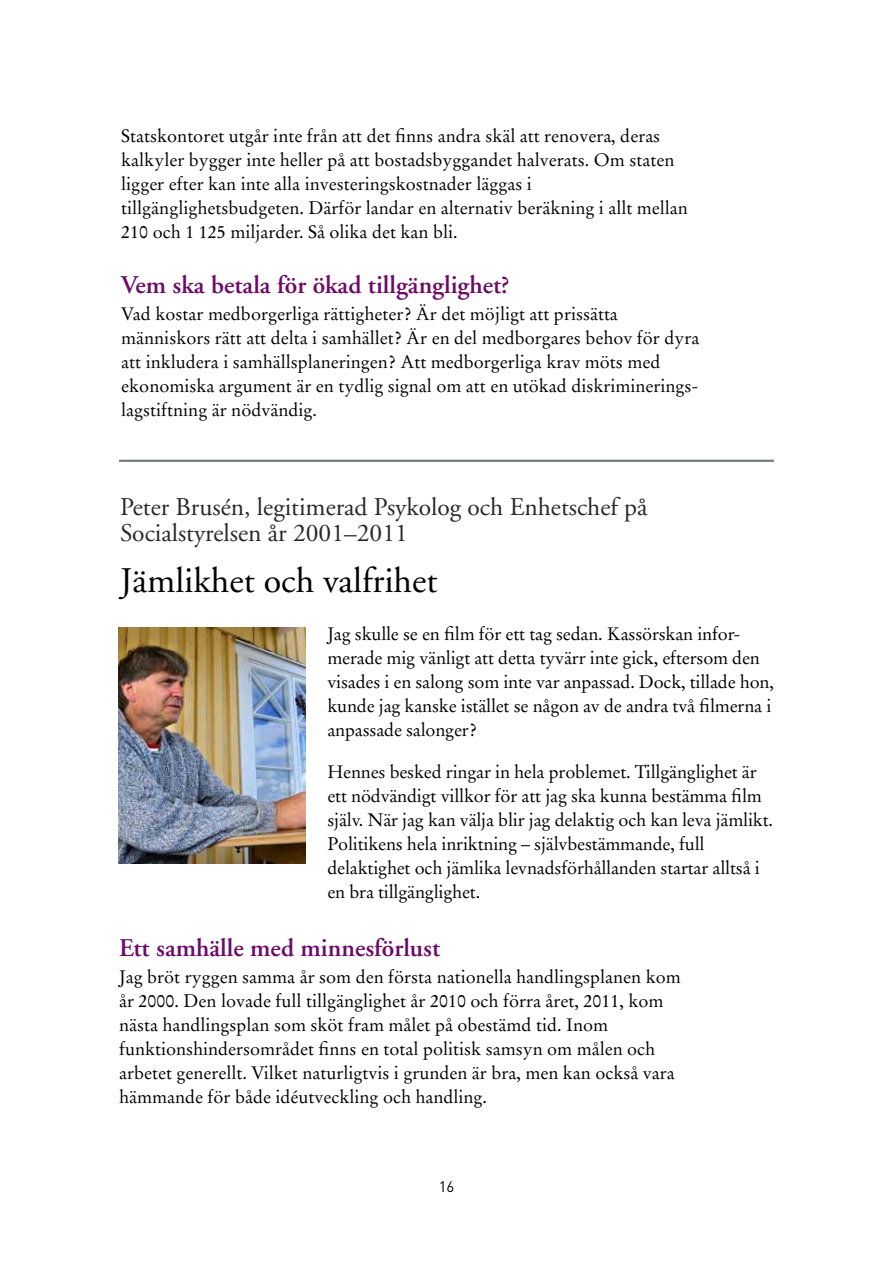
<style>
.page{position:relative;width:893px;height:1263px;background:#fff}
.page>*{position:absolute;margin:0;border:0;box-sizing:border-box;transform-origin:0 0}
.t1{font:36px "Adobe Garamond";color:#000}
.t2{font:25.5px/25.5px "Adobe Garamond";color:#292829}
.t3{font:600 25.5px "Adobe Garamond";color:#6d0b68}
.t4{font:18px/24px "Stempel Garamond";color:#000}
.t5{font:15px "DIN Pro";color:#000}
</style>
<div class="page">
<hr style="left:119px;top:460px;width:655px;height:1px;background:#58595b">
<hr style="left:119px;top:461px;width:655px;height:1px;background:#58595b">
<img style="left:118px;top:627px;width:187px;height:236px">
<p class="t4" style="left:121px;top:123px;width:568px">Statskontoret utgår inte från att det finns andra skäl att renovera, deras kalkyler bygger inte heller på att bostadsbyggandet halverats. Om staten ligger efter kan inte alla investeringskostnader läggas i tillgänglighetsbudgeten. Därför landar en alternativ beräkning i allt mellan 210 och 1 125 miljarder. Så olika det kan bli.</p>
<h2 class="t3" style="left:121px;top:271px;width:390px">Vem ska betala för ökad tillgänglighet?</h2>
<p class="t4" style="left:121px;top:302px;width:579px">Vad kostar medborgerliga rättigheter? Är det möjligt att prissätta människors rätt att delta i samhället? Är en del medborgares behov för dyra att inkludera i samhällsplaneringen? Att medborgerliga krav möts med ekonomiska argument är en tydlig signal om att en utökad diskriminerings&shy;lagstiftning är nödvändig.</p>
<p class="t2" style="left:120px;top:495px;width:529px">Peter Brusén, legitimerad Psykolog och Enhetschef på<br>Socialstyrelsen år 2001–2011</p>
<h1 class="t1" style="left:120px;top:561px;width:319px">Jämlikhet och valfrihet</h1>
<p class="t4" style="left:327px;top:622px;width:448px">Jag skulle se en film för ett tag sedan. Kassörskan infor&shy;merade mig vänligt att detta tyvärr inte gick, eftersom den visades i en salong som inte var anpassad. Dock, tillade hon, kunde jag kanske istället se någon av de andra två filmerna i anpassade salonger?</p>
<p class="t4" style="left:327px;top:760px;width:447px">Hennes besked ringar in hela problemet. Tillgänglighet är ett nödvändigt villkor för att jag ska kunna bestämma film själv. När jag kan välja blir jag delaktig och kan leva jämlikt.<br>Politikens hela inriktning – självbestämmande, full delaktighet och jämlika levnadsförhållanden startar alltså i en bra tillgänglighet.</p>
<h2 class="t3" style="left:119px;top:934px;width:323px">Ett samhälle med minnesförlust</h2>
<p class="t4" style="left:119px;top:965px;width:563px">Jag bröt ryggen samma år som den första nationella handlingsplanen kom år 2000. Den lovade full tillgänglighet år 2010 och förra året, 2011, kom nästa handlingsplan som sköt fram målet på obestämd tid. Inom funktionshindersområdet finns en total politisk samsyn om målen och arbetet generellt. Vilket naturligtvis i grunden är bra, men kan också vara hämmande för både idéutveckling och handling.</p>
<p class="t5" style="left:439px;top:1176px;width:17px">16</p>
</div>
